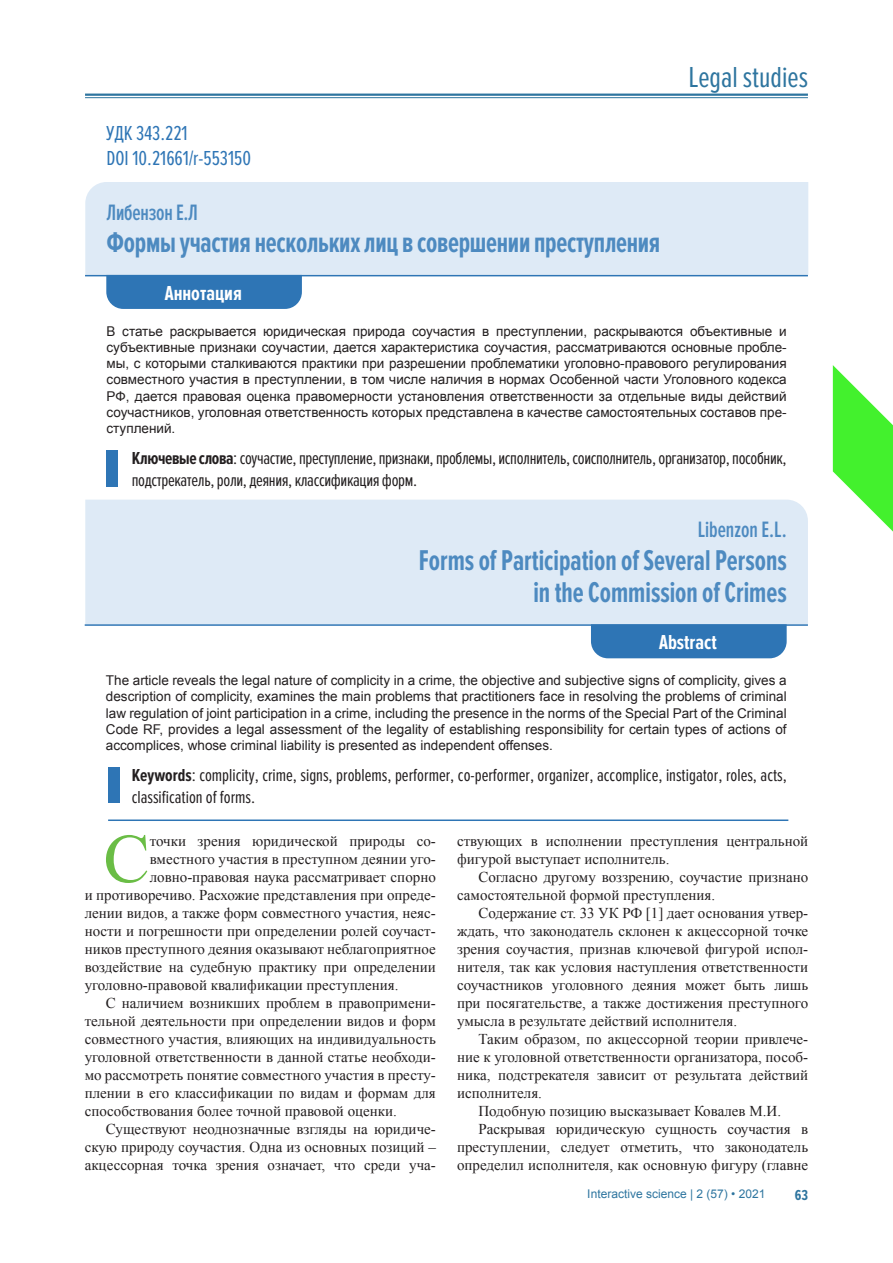
<style>
.page{position:relative;width:893px;height:1263px;background:#fff}
.page>*{position:absolute;margin:0;border:0;box-sizing:border-box;transform-origin:0 0}
.t1{font:69.3px "Times New Roman";color:#6abd45}
.t2{font:30px "Proxima Nova Ex Cn";color:#2e759f}
.t3{font:700 29.7px "Proxima Nova Ex Cn";color:#4d8ac0;scale:.91 1}
.t4{font:600 23.1px "Proxima Nova Ex Cn";letter-spacing:-.005em;color:#4d8ac0;scale:.91 1}
.t5{font:21px "Proxima Nova Ex Cn";color:#2e75b5}
.t6{font:700 21px "Proxima Nova Ex Cn";color:#fff}
.t7{font:18px/21.6px "Proxima Nova Ex Cn";letter-spacing:-.02em;color:#231f20}
.t8{font:18px/21.6px "Proxima Nova Ex Cn";color:#231f20}
.t9{font:15px/18px "Times New Roman";color:#231f20;text-align:justify}
.t10{font:700 15px "Proxima Nova Ex Cn";color:#2e759f}
.t11{font:13.5px/16.2px "Arial";color:#231f20;text-align:justify}
.t12{font:12px "Arial";color:#2e759f}
.s1{font-weight:700}
</style>
<div class="page">
<hr style="left:85px;top:94px;width:723px;height:2px;background:#2e759f">
<hr style="left:85px;top:97px;width:723px;height:1px;background:#2e759f">
<svg style="left:833px;top:365px;width:60px;height:166px"></svg>
<div style="left:85px;top:182px;width:723px;height:93px;background:#deeaf6"></div>
<hr style="left:85px;top:275px;width:723px;height:1px;background:#2e75b5">
<div style="left:106px;top:276px;width:196px;height:33px;background:#2e75b5"></div>
<div style="left:106px;top:450px;width:12px;height:36px;background:#2e75b5"></div>
<div style="left:85px;top:500px;width:723px;height:124px;background:#deeaf6"></div>
<hr style="left:85px;top:624px;width:723px;height:2px;background:#2e75b5">
<div style="left:591px;top:624px;width:196px;height:34px;background:#2e75b5"></div>
<hr style="left:108px;top:819px;width:680px;height:2px;background:#2e75b5">
<div style="left:108px;top:767px;width:11px;height:36px;background:#2e75b5"></div>
<p class="t5" style="left:107px;top:121px;width:83px">УДК 343.221</p>
<p class="t5" style="left:107px;top:146px;width:146px">DOI 10.21661/r-553150</p>
<h2 class="t2" style="left:688px;top:61px;width:121px">Legal studies</h2>
<p class="t4" style="left:107px;top:199px;width:102px">Либензон Е.Л</p>
<p class="t3" style="left:107px;top:226px;width:610px">Формы участия нескольких лиц в совершении преступления</p>
<p class="t6" style="left:165px;top:281px;width:79px">Аннотация</p>
<p class="t11" style="left:107px;top:323px;width:682px">В статье раскрывается юридическая природа соучастия в преступлении, раскрываются объективные и субъективные признаки соучастии, дается характеристика соучастия, рассматриваются основные пробле&shy;мы, с которыми сталкиваются практики при разрешении проблематики уголовно-правового регулирования совместного участия в преступлении, в том числе наличия в нормах Особенной части Уголовного кодекса РФ, дается правовая оценка правомерности установления ответственности за отдельные виды действий соучастников, уголовная ответственность которых представлена в качестве самостоятельных составов пре&shy;ступлений.</p>
<p class="t7" style="left:132px;top:448px;width:656px"><span class="s1">Ключевые слова</span>: соучастие, преступление, признаки, проблемы, исполнитель, соисполнитель, организатор, пособник, подстрекатель, роли, деяния, классификация форм.</p>
<p class="t4" style="left:698px;top:517px;width:99px">Libenzon E.L.</p>
<p class="t3" style="left:419px;top:544px;width:406px">Forms of Participation of Several Persons</p>
<p class="t3" style="left:533px;top:576px;width:280px">in the Commission of Crimes</p>
<p class="t6" style="left:659px;top:631px;width:59px">Abstract</p>
<p class="t11" style="left:106px;top:672px;width:682px">The article reveals the legal nature of complicity in a crime, the objective and subjective signs of complicity, gives a description of complicity, examines the main problems that practitioners face in resolving the problems of criminal law regulation of joint participation in a crime, including the presence in the norms of the Special Part of the Criminal Code RF, provides a legal assessment of the legality of establishing responsibility for certain types of actions of accomplices, whose criminal liability is presented as independent offenses.</p>
<p class="t8" style="left:132px;top:765px;width:657px"><span class="s1">Keywords</span>: complicity, crime, signs, problems, performer, co-performer, organizer, accomplice, instigator, roles, acts, classification of forms.</p>
<p class="t1" style="left:103px;top:812px;width:48px">С</p>
<p class="t9" style="left:150px;top:832px;width:288px">точки зрения юридической природы со-</p>
<p class="t9" style="left:457px;top:832px;width:353px">ствующих в исполнении преступления центральной фигурой выступает исполнитель.</p>
<p class="t9" style="left:457px;top:868px;width:353px;text-indent:21px">Согласно другому воззрению, соучастие признано самостоятельной формой преступления.</p>
<p class="t9" style="left:457px;top:904px;width:353px;text-indent:21px">Содержание ст. 33 УК РФ [1] дает основания утвер&shy;ждать, что законодатель склонен к акцессорной точке зрения соучастия, признав ключевой фигурой испол&shy;нителя, так как условия наступления ответственности соучастников уголовного деяния может быть лишь при посягательстве, а также достижения преступного умысла в результате действий исполнителя.</p>
<p class="t9" style="left:457px;top:1030px;width:353px;text-indent:21px">Таким образом, по акцессорной теории привлече&shy;ние к уголовной ответственности организатора, пособ&shy;ника, подстрекателя зависит от результата действий исполнителя.</p>
<p class="t9" style="left:478px;top:1102px;width:304px">Подобную позицию высказывает Ковалев М.И.</p>
<p class="t9" style="left:457px;top:1120px;width:353px;text-indent:21px">Раскрывая юридическую сущность соучастия в преступлении, следует отметить, что законодатель определил исполнителя, как основную фигуру (главне</p>
<p class="t9" style="left:150px;top:850px;width:288px">вместного участия в преступном деянии уго-</p>
<p class="t9" style="left:150px;top:868px;width:288px">ловно-правовая наука рассматривает спорно</p>
<p class="t9" style="left:85px;top:886px;width:353px">и противоречиво. Расхожие представления при опреде-</p>
<p class="t9" style="left:85px;top:904px;width:353px">лении видов, а также форм совместного участия, неяс-</p>
<p class="t9" style="left:85px;top:922px;width:353px">ности и погрешности при определении ролей соучаст-</p>
<p class="t9" style="left:85px;top:940px;width:353px">ников преступного деяния оказывают неблагоприятное</p>
<p class="t9" style="left:85px;top:958px;width:353px">воздействие на судебную практику при определении</p>
<p class="t9" style="left:85px;top:976px;width:315px">уголовно-правовой квалификации преступления.</p>
<p class="t9" style="left:85px;top:994px;width:353px;text-indent:21px">С наличием возникших проблем в правопримени&shy;тельной деятельности при определении видов и форм совместного участия, влияющих на индивидуальность уголовной ответственности в данной статье необходи&shy;мо рассмотреть понятие совместного участия в престу&shy;плении в его классификации по видам и формам для способствования более точной правовой оценки.</p>
<p class="t9" style="left:85px;top:1120px;width:353px;text-indent:21px">Существуют неоднозначные взгляды на юридиче&shy;скую природу соучастия. Одна из основных позиций – акцессорная точка зрения означает, что среди уча-</p>
<p class="t12" style="left:587px;top:1186px;width:180px">Interactive science | 2 (57) • 2021</p>
<p class="t10" style="left:795px;top:1186px;width:15px">63</p>
</div>
